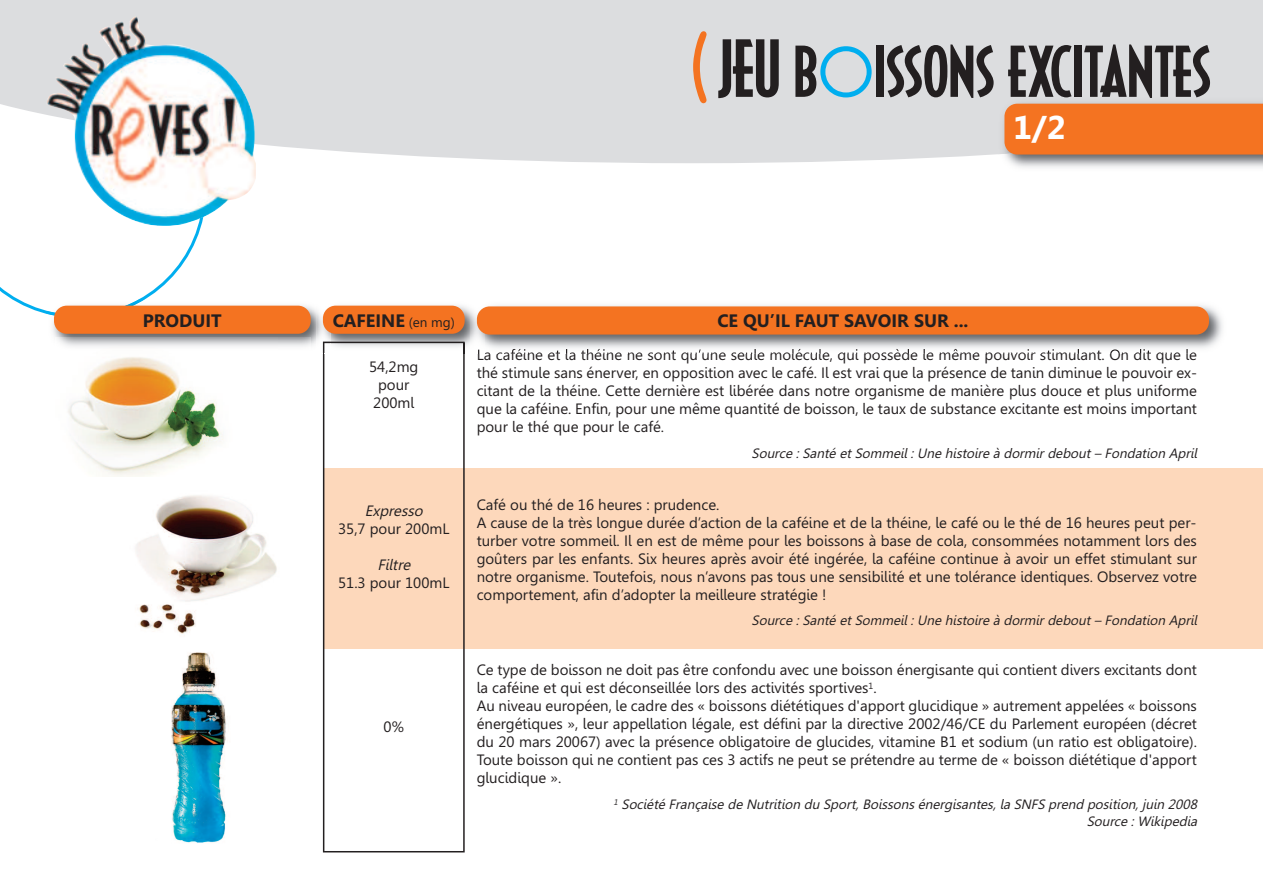
<style>
.page{position:relative;width:1263px;height:893px;background:#fff}
.page>*{position:absolute;margin:0;border:0;box-sizing:border-box;transform-origin:0 0}
.t1{font:97.5px "Isonorm D";color:#f47321}
.t2{font:75px "Decotura ICG";letter-spacing:-.01em;color:#231f20}
.t3{font:700 33px "Gisha";color:#fff}
.t4{font:700 18px "Gisha";color:#231f20}
.t5{font:15px/18px "Gisha";color:#231f20}
.t6{font:italic 15px "Gisha";color:#231f20}
.t7{font:italic 13.5px/17.4px "Gisha";color:#231f20;text-align:right}
.s1{font-family:"Avenida Let Plain";color:#00aeef}
.s2{font-weight:400;font-size:13.5px}
</style>
<div class="page">
<svg style="left:0;top:226px;width:201px;height:88px"></svg>
<div style="left:0;top:0;width:1263px;height:163px;background:#dcdddf"></div>
<img style="left:47px;top:16px;width:209px;height:210px">
<img style="left:998px;top:154px;width:265px;height:14px">
<img style="left:998px;top:97px;width:265px;height:57px">
<img style="left:1064px;top:97px;width:134px;height:1px">
<div style="left:1004px;top:104px;width:259px;height:51px;background:#f47321"></div>
<div style="left:323px;top:469px;width:940px;height:180px;background:#fdd8bb"></div>
<div style="left:323px;top:342px;width:142px;height:510px;border:2px solid #231f20"></div>
<img style="left:68px;top:357px;width:155px;height:119px">
<img style="left:135px;top:495px;width:142px;height:139px">
<img style="left:171px;top:652px;width:55px;height:191px">
<img style="left:52px;top:299px;width:264px;height:47px">
<img style="left:47px;top:299px;width:98px;height:19px">
<img style="left:56px;top:337px;width:255px;height:10px">
<div style="left:54px;top:306px;width:257px;height:28px;background:#f47321;border-radius:13px"></div>
<img style="left:330px;top:305px;width:893px;height:48px">
<img style="left:330px;top:342px;width:135px;height:1px">
<svg style="left:463px;top:343px;width:2px;height:10px"></svg>
<img style="left:316px;top:307px;width:14px;height:35px">
<svg style="left:322px;top:342px;width:8px;height:11px"></svg>
<div style="left:323px;top:306px;width:142px;height:28px;background:#f47321;border-radius:13px"></div>
<img style="left:585px;top:353px;width:611px;height:1px">
<img style="left:478px;top:349px;width:107px;height:5px">
<img style="left:470px;top:305px;width:14px;height:48px">
<div style="left:477px;top:306px;width:732px;height:29px;background:#f47321;border-radius:13px"></div>
<h1 class="t1" style="left:688px;top:6px;width:25px">(</h1>
<h2 class="t2" style="left:717px;top:27px;width:496px">JEU b<span class="s1">O</span>issons excitantes</h2>
<h3 class="t3" style="left:1013px;top:109px;width:54px">1/2</h3>
<p class="t4" style="left:143px;top:310px;width:80px">PRODUIT</p>
<p class="t4" style="left:333px;top:310px;width:124px">CAFEINE <span class="s2">(en mg)</span></p>
<p class="t4" style="left:717px;top:311px;width:253px">CE QU’IL FAUT SAVOIR SUR ...</p>
<p class="t5" style="left:369px;top:358px;width:51px;text-align:center">54,2mg pour<br>200ml</p>
<p class="t6" style="left:365px;top:502px;width:63px">Expresso</p>
<p class="t5" style="left:338px;top:520px;width:113px">35,7 pour 200mL</p>
<p class="t6" style="left:377px;top:556px;width:38px">Filtre</p>
<p class="t5" style="left:338px;top:574px;width:113px">51.3 pour 100mL</p>
<p class="t5" style="left:384px;top:718px;width:22px">0%</p>
<p class="t5" style="left:477px;top:346px;width:722px;text-align:justify">La caféine et la théine ne sont qu’une seule molécule, qui possède le même pouvoir stimulant. On dit que le thé stimule sans énerver, en opposition avec le café. Il est vrai que la présence de tanin diminue le pouvoir ex&shy;citant de la théine. Cette dernière est libérée dans notre organisme de manière plus douce et plus uniforme que la caféine. Enfin, pour une même quantité de boisson, le taux de substance excitante est moins important pour le thé que pour le café.</p>
<p class="t7" style="left:752px;top:445px;width:450px">Source : Santé et Sommeil : Une histoire à dormir debout – Fondation April</p>
<p class="t5" style="left:477px;top:495px;width:722px">Café ou thé de 16 heures : prudence.<br>A cause de la très longue durée d’action de la caféine et de la théine, le café ou le thé de 16 heures peut per&shy;turber votre sommeil. Il en est de même pour les boissons à base de cola, consommées notamment lors des goûters par les enfants. Six heures après avoir été ingérée, la caféine continue à avoir un effet stimulant sur notre organisme. Toutefois, nous n’avons pas tous une sensibilité et une tolérance identiques. Observez votre comportement, afin d’adopter la meilleure stratégie !</p>
<p class="t7" style="left:752px;top:612px;width:450px">Source : Santé et Sommeil : Une histoire à dormir debout – Fondation April</p>
<p class="t5" style="left:477px;top:661px;width:722px">Ce type de boisson ne doit pas être confondu avec une boisson énergisante qui contient divers excitants dont la caféine et qui est déconseillée lors des activités sportives<sup>1</sup>.<br>Au niveau européen, le cadre des « boissons diététiques d'apport glucidique » autrement appelées « boissons énergétiques », leur appellation légale, est défini par la directive 2002/46/CE du Parlement européen (décret du 20 mars 20067) avec la présence obligatoire de glucides, vitamine B1 et sodium (un ratio est obligatoire).<br>Toute boisson qui ne contient pas ces 3 actifs ne peut se prétendre au terme de « boisson diététique d'apport glucidique ».</p>
<p class="t7" style="left:613px;top:796px;width:588px"><sup>1</sup> Société Française de Nutrition du Sport, Boissons énergisantes, la SNFS prend position, juin 2008<br>Source : Wikipedia</p>
</div>
